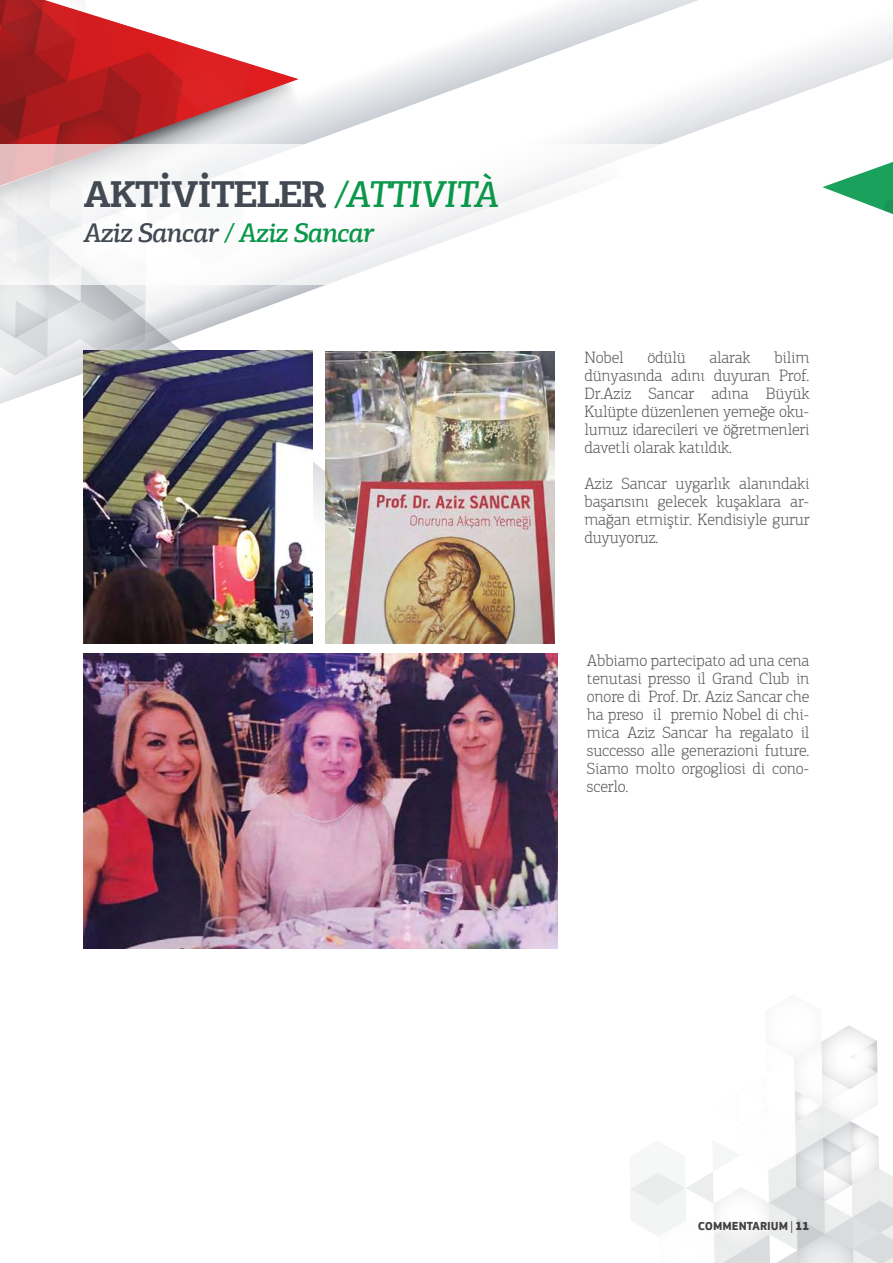
<style>
.page{position:relative;width:893px;height:1263px;background:#fff}
.page>*{position:absolute;margin:0;border:0;box-sizing:border-box;transform-origin:0 0}
.t1{font:700 37.5px "PF Agora Slab Pro";letter-spacing:-.04em;color:#424952}
.t2{font:italic 500 27px "PF Agora Slab Pro";letter-spacing:-.04em;color:#0b974a}
.t3{font:300 16.5px/18px "PF Agora Slab Pro";letter-spacing:-.01em;color:#58595b;text-align:justify}
.t4{font:700 12px "PF Square Sans Pro";color:#414042}
.s1{font-weight:500;font-style:italic;color:#0b974a}
.s2{color:#424952}
.s3{font-family:"Univers LT Std";font-weight:300}
.s4{font-weight:900}
</style>
<div class="page">
<svg style="left:630px;top:1025px;width:263px;height:238px"></svg>
<svg style="left:83px;top:424px;width:243px;height:180px"></svg>
<svg style="left:826px;top:29px;width:67px;height:55px"></svg>
<svg style="left:0;top:285px;width:326px;height:139px"></svg>
<svg style="left:0;top:0;width:826px;height:145px"></svg>
<svg style="left:822px;top:162px;width:71px;height:52px"></svg>
<img style="left:326px;top:351px;width:229px;height:293px">
<img style="left:84px;top:351px;width:228px;height:292px">
<img style="left:84px;top:653px;width:474px;height:295px">
<h1 class="t1" style="left:84px;top:171px;width:417px">AKTİVİTELER <span class="s1">/ATTIVITÀ</span></h1>
<h2 class="t2" style="left:84px;top:216px;width:293px"><span class="s2">Aziz Sancar</span> / Aziz Sancar</h2>
<p class="t3" style="left:584px;top:349px;width:227px;text-indent:190px">bilim dünyasında adını duyuran Prof.<br>Dr.Aziz Sancar adına Büyük Kulüpte düzenlenen yemeğe oku&shy;lumuz idarecileri ve öğretmenleri davetli olarak katıldık.</p>
<p class="t3" style="left:584px;top:475px;width:227px">Aziz Sancar uygarlık alanındaki başarısını gelecek kuşaklara ar&shy;mağan etmiştir. Kendisiyle gurur duyuyoruz.</p>
<p class="t3" style="left:584px;top:349px;width:41px">Nobel</p>
<p class="t3" style="left:647px;top:349px;width:40px">ödülü</p>
<p class="t3" style="left:709px;top:349px;width:43px">alarak</p>
<p class="t3" style="left:587px;top:651px;width:224px">Abbiamo partecipato ad una cena tenutasi presso il Grand Club in onore di Prof. Dr. Aziz Sancar che ha preso il premio Nobel di chi&shy;mica Aziz Sancar ha regalato il successo alle generazioni future.<br>Siamo molto orgogliosi di cono&shy;scerlo.</p>
<p class="t4" style="left:698px;top:1219px;width:113px">COMMENTARIUM <span class="s3">|</span> <span class="s4">11</span></p>
</div>
